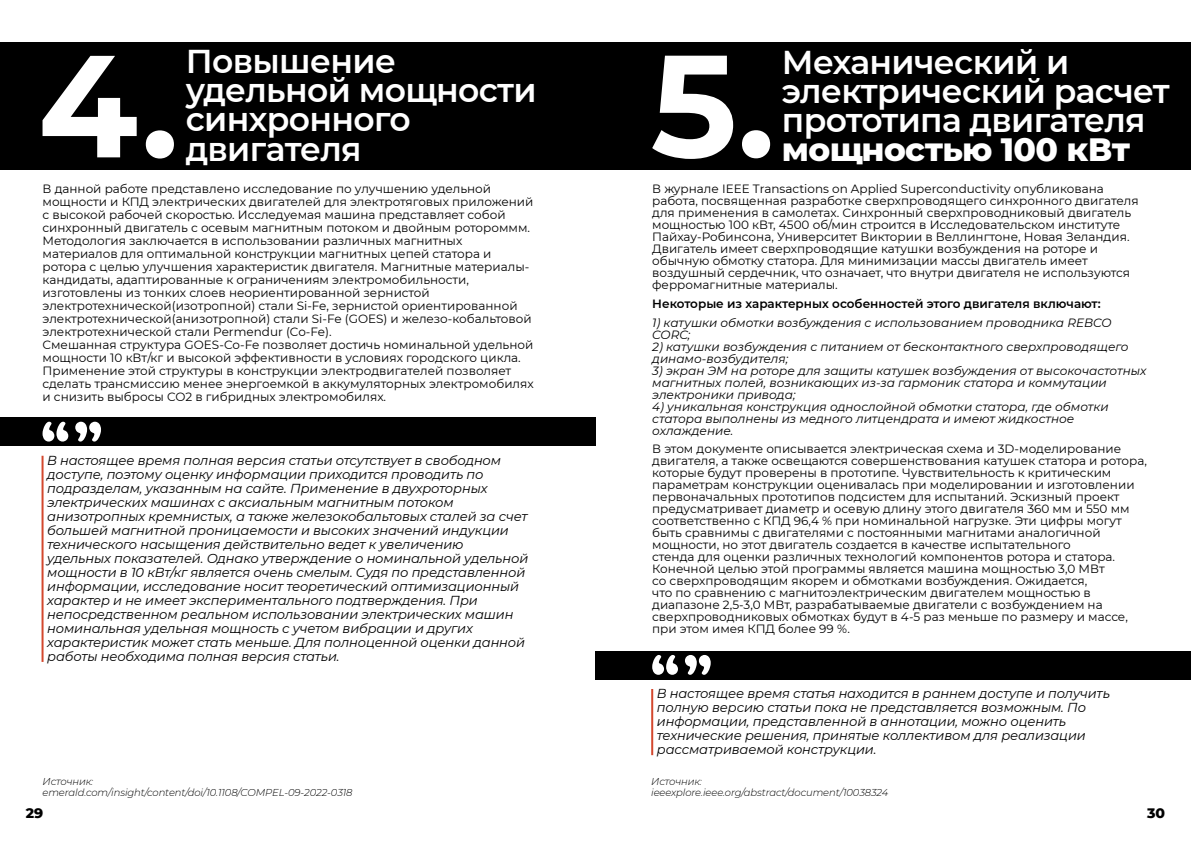
<style>
.page{position:relative;width:1191px;height:842px;background:#fff}
.page>*{position:absolute;margin:0;border:0;box-sizing:border-box;transform-origin:0 0}
.t1{font:600 33px/29px "Montserrat";letter-spacing:-.02em;color:#fff}
.t2{font:800 33px "Montserrat";letter-spacing:-.02em;color:#fff}
.t3{font:800 14px "Montserrat";color:#000}
.t4{font:italic 13px/14px "Montserrat";letter-spacing:-.01em;color:#000}
.t5{font:12px/12px "Montserrat";color:#000}
.t6{font:italic 12px/12px "Montserrat";color:#000}
.t7{font:600 12px "Montserrat";color:#000}
.t8{font:italic 300 10px/11px "Montserrat";letter-spacing:-.01em;color:#000}
</style>
<div class="page">
<div style="left:0;top:43px;width:595px;height:127px;background:#000"></div>
<div style="left:595px;top:43px;width:596px;height:127px;background:#000"></div>
<svg style="left:652px;top:56px;width:118px;height:103px"></svg>
<svg style="left:43px;top:56px;width:131px;height:103px"></svg>
<div style="left:0;top:418px;width:595px;height:28px;background:#000"></div>
<div style="left:595px;top:651px;width:596px;height:28px;background:#000"></div>
<svg style="left:43px;top:422px;width:25px;height:20px"></svg>
<svg style="left:75px;top:422px;width:26px;height:20px"></svg>
<svg style="left:652px;top:655px;width:26px;height:20px"></svg>
<svg style="left:685px;top:655px;width:25px;height:20px"></svg>
<hr style="left:42px;top:456px;width:2px;height:206px;background:#d3482e">
<hr style="left:651px;top:689px;width:2px;height:66px;background:#d3482e">
<h1 class="t1" style="left:186px;top:46px;width:352px">Повышение удельной мощности синхронного двигателя</h1>
<h1 class="t1" style="left:782px;top:46px;width:389px">Механический и электрический расчет прототипа двигателя</h1>
<h1 class="t2" style="left:782px;top:125px;width:350px">мощностью 100 кВт</h1>
<p class="t5" style="left:43px;top:182px;width:493px;line-height:13px">В данной работе представлено исследование по улучшению удельной мощности и КПД электрических двигателей для электротяговых приложений с высокой рабочей скоростью. Исследуемая машина представляет собой синхронный двигатель с осевым магнитным потоком и двойным ротороммм.<br>Методология заключается в использовании различных магнитных материалов для оптимальной конструкции магнитных цепей статора и ротора с целью улучшения характеристик двигателя. Магнитные материалы&shy;кандидаты, адаптированные к ограничениям электромобильности, изготовлены из тонких слоев неориентированной зернистой электротехнической(изотропной) стали Si-Fe, зернистой ориентированной электротехнической(анизотропной) стали Si-Fe (GOES) и железо-кобальтовой электротехнической стали Permendur (Co-Fe).<br>Смешанная структура GOES-Co-Fe позволяет достичь номинальной удельной мощности 10 кВт/кг и высокой эффективности в условиях городского цикла.<br>Применение этой структуры в конструкции электродвигателей позволяет сделать трансмиссию менее энергоемкой в аккумуляторных электромобилях и снизить выбросы CO2 в гибридных электромобилях.</p>
<p class="t5" style="left:652px;top:182px;width:488px">В журнале IEEE Transactions on Applied Superconductivity опубликована работа, посвященная разработке сверхпроводящего синхронного двигателя для применения в самолетах. Синхронный сверхпроводниковый двигатель мощностью 100 кВт, 4500 об/мин строится в Исследовательском институте Пайхау-Робинсона, Университет Виктории в Веллингтоне, Новая Зеландия.<br>Двигатель имеет сверхпроводящие катушки возбуждения на роторе и обычную обмотку статора. Для минимизации массы двигатель имеет воздушный сердечник, что означает, что внутри двигателя не используются ферромагнитные материалы.</p>
<p class="t7" style="left:652px;top:295px;width:450px">Некоторые из характерных особенностей этого двигателя включают:</p>
<p class="t6" style="left:652px;top:316px;width:461px">1) катушки обмотки возбуждения с использованием проводника REBCO<br>CORC;</p>
<p class="t6" style="left:652px;top:340px;width:478px">2) катушки возбуждения с питанием от бесконтактного сверхпроводящего динамо-возбудителя;</p>
<p class="t6" style="left:652px;top:364px;width:496px">3) экран ЭМ на роторе для защиты катушек возбуждения от высокочастотных магнитных полей, возникающих из-за гармоник статора и коммутации электроники привода;</p>
<p class="t6" style="left:652px;top:400px;width:458px">4) уникальная конструкция однослойной обмотки статора, где обмотки статора выполнены из медного литцендрата и имеют жидкостное охлаждение.</p>
<p class="t5" style="left:652px;top:442px;width:496px">В этом документе описывается электрическая схема и 3D-моделирование двигателя, а также освещаются совершенствования катушек статора и ротора, которые будут проверены в прототипе. Чувствительность к критическим параметрам конструкции оценивалась при моделировании и изготовлении первоначальных прототипов подсистем для испытаний. Эскизный проект предусматривает диаметр и осевую длину этого двигателя 360 мм и 550 мм соответственно с КПД 96,4 % при номинальной нагрузке. Эти цифры могут быть сравнимы с двигателями с постоянными магнитами аналогичной мощности, но этот двигатель создается в качестве испытательного<br>стенда для оценки различных технологий компонентов ротора и статора.<br>Конечной целью этой программы является машина мощностью 3,0 МВт<br>со сверхпроводящим якорем и обмотками возбуждения. Ожидается,<br>что по сравнению с магнитоэлектрическим двигателем мощностью в диапазоне 2,5-3,0 МВт, разрабатываемые двигатели с возбуждением на сверхпроводниковых обмотках будут в 4-5 раз меньше по размеру и массе, при этом имея КПД более 99 %.</p>
<p class="t4" style="left:47px;top:453px;width:482px">В настоящее время полная версия статьи отсутствует в свободном доступе, поэтому оценку информации приходится проводить по подразделам, указанным на сайте. Применение в двухроторных электрических машинах с аксиальным магнитным потоком анизотропных кремнистых, а также железокобальтовых сталей за счет большей магнитной проницаемости и высоких значений индукции технического насыщения действительно ведет к увеличению удельных показателей. Однако утверждение о номинальной удельной мощности в 10 кВт/кг является очень смелым. Судя по представленной информации, исследование носит теоретический оптимизационный характер и не имеет экспериментального подтверждения. При непосредственном реальном использовании электрических машин номинальная удельная мощность с учетом вибрации и других характеристик может стать меньше. Для полноценной оценки данной работы необходима полная версия статьи.</p>
<p class="t4" style="left:657px;top:686px;width:454px">В настоящее время статья находится в раннем доступе и получить полную версию статьи пока не представляется возможным. По информации, представленной в аннотации, можно оценить технические решения, принятые коллективом для реализации рассматриваемой конструкции.</p>
<p class="t8" style="left:43px;top:776px;width:311px">Источник: emerald.com/insight/content/doi/10.1108/COMPEL-09-2022-0318</p>
<p class="t8" style="left:651px;top:776px;width:239px">Источник: ieeexplore.ieee.org/abstract/document/10038324</p>
<p class="t3" style="left:26px;top:802px;width:19px">29</p>
<p class="t3" style="left:1147px;top:802px;width:20px">30</p>
</div>
